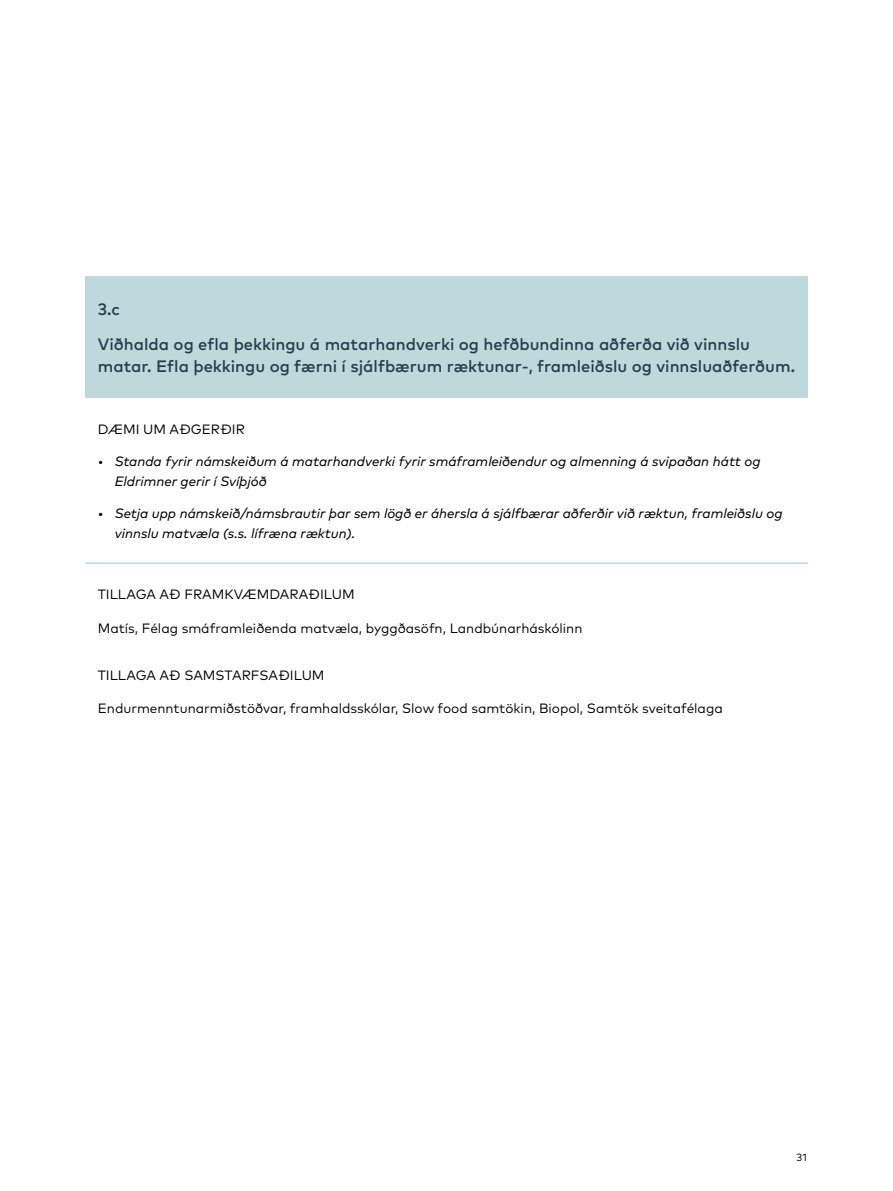
<style>
.page{position:relative;width:893px;height:1191px;background:#fff}
.page>*{position:absolute;margin:0;border:0;box-sizing:border-box;transform-origin:0 0}
.t1{font:500 16.5px/35.2px "Mark Pro";color:#243d49}
.t2{font:italic 13.5px/19.5px "Mark";color:#000}
.t3{font:13.5px "Mark Pro";color:#000}
.t4{font:10.5px "Mark Pro";color:#000}
</style>
<div class="page">
<div style="left:85px;top:276px;width:723px;height:122px;background:#bdd9db"></div>
<hr style="left:85px;top:562px;width:723px;height:2px;background:#bdd9db">
<p class="t1" style="left:98px;top:290px;width:654px">3.c<br>Viðhalda og efla þekkingu á matarhandverki og hefðbundinna aðferða við vinnslu</p>
<p class="t1" style="left:98px;top:347px;width:699px">matar. Efla þekkingu og færni í sjálfbærum ræktunar-, framleiðslu og vinnsluaðferðum.</p>
<p class="t3" style="left:98px;top:419px;width:149px">DÆMI UM AÐGERÐIR</p>
<p class="t2" style="left:115px;top:451px;width:647px;text-indent:-17px">• Standa fyrir námskeiðum á matarhandverki fyrir smáframleiðendur og almenning á svipaðan hátt og<br>Eldrimner gerir í Svíþjóð</p>
<p class="t2" style="left:115px;top:503px;width:669px;text-indent:-17px">• Setja upp námskeið/námsbrautir þar sem lögð er áhersla á sjálfbærar aðferðir við ræktun, framleiðslu og vinnslu matvæla (s.s. lífræna ræktun).</p>
<p class="t3" style="left:98px;top:584px;width:258px">TILLAGA AÐ FRAMKVÆMDARAÐILUM</p>
<p class="t3" style="left:98px;top:618px;width:486px">Matís, Félag smáframleiðenda matvæla, byggðasöfn, Landbúnarháskólinn</p>
<p class="t3" style="left:98px;top:664px;width:228px">TILLAGA AÐ SAMSTARFSAÐILUM</p>
<p class="t3" style="left:98px;top:698px;width:626px">Endurmenntunarmiðstöðvar, framhaldsskólar, Slow food samtökin, Biopol, Samtök sveitafélaga</p>
<p class="t4" style="left:797px;top:1149px;width:12px">31</p>
</div>
